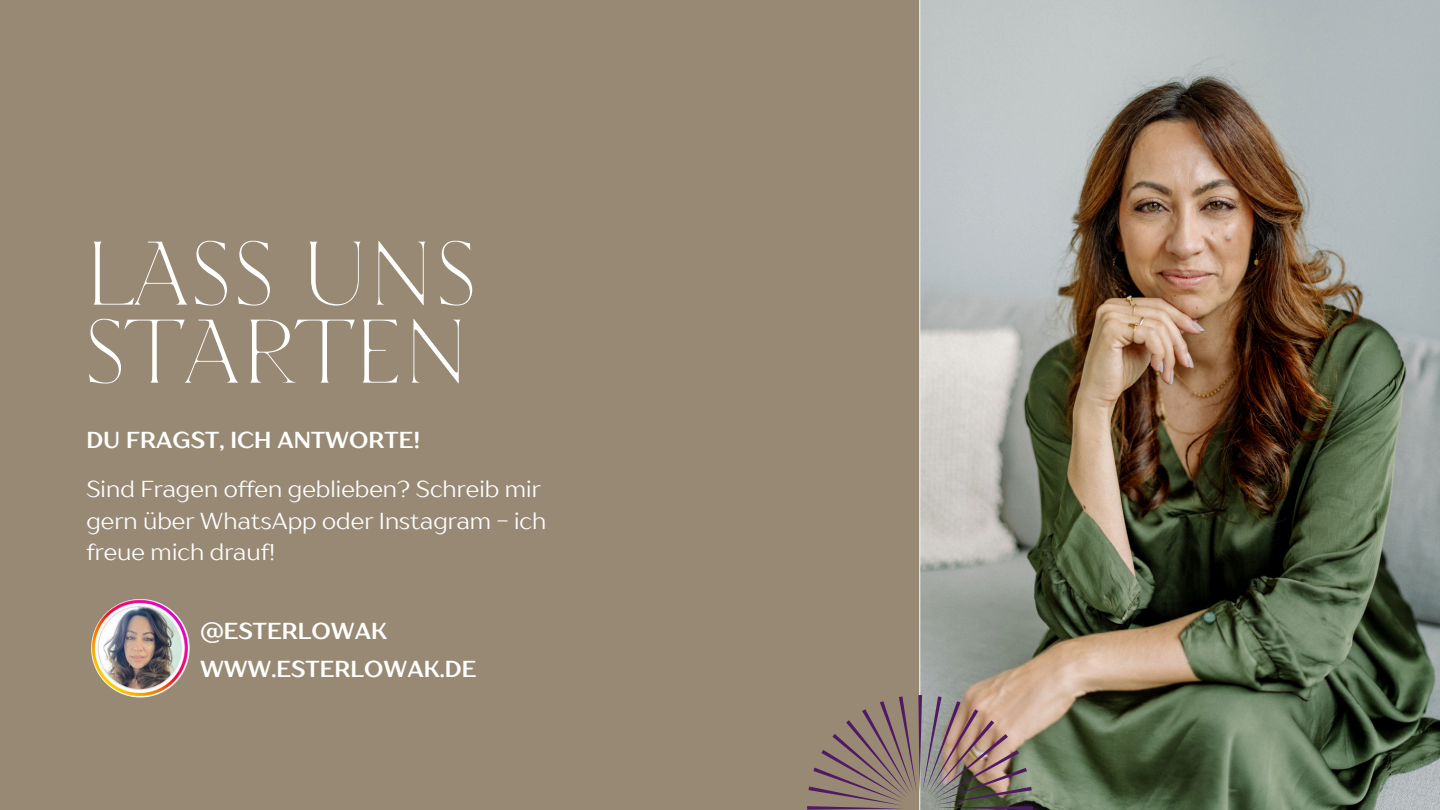
<style>
.page{position:relative;width:1440px;height:810px;background:#988974}
.page>*{position:absolute;margin:0;border:0;box-sizing:border-box;transform-origin:0 0}
.t1{font:90px/78px "TT Ricordi Nobili";letter-spacing:-.06em;color:#fffffe}
.t2{font:23px/31.5px "TT Drugs";color:#fff}
.t3{font:700 23px "TT Drugs";color:#fffffe}
</style>
<div class="page">
<img style="left:920px;top:0;width:520px;height:810px">
<hr style="left:919px;top:0;width:1px;height:810px;background:#fff">
<svg style="left:807px;top:695px;width:226px;height:115px"></svg>
<img style="left:91px;top:599px;width:99px;height:98px;border-radius:50%">
<h2 class="t1" style="left:81px;top:234px;width:401px">LASS UNS<br>STARTEN</h2>
<p class="t3" style="left:86px;top:426px;width:335px">DU FRAGST, ICH ANTWORTE!</p>
<p class="t2" style="left:86px;top:473px;width:461px">Sind Fragen offen geblieben? Schreib mir gern über WhatsApp oder Instagram - ich freue mich drauf!</p>
<h2 class="t3" style="left:200px;top:616px;width:189px">@ESTERLOWAK</h2>
<h2 class="t3" style="left:200px;top:655px;width:278px">WWW.ESTERLOWAK.DE</h2>
</div>
